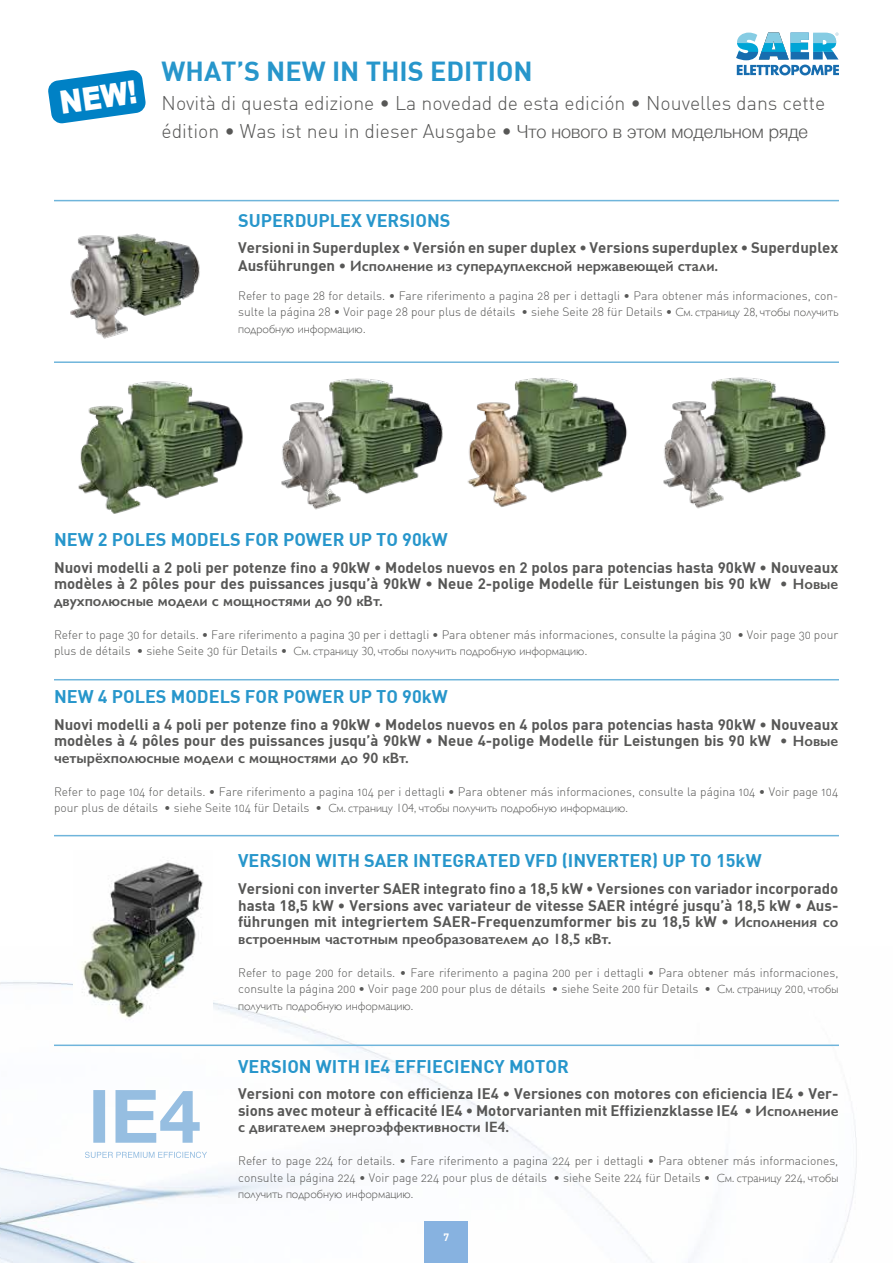
<style>
.page{position:relative;width:893px;height:1263px;background:#fff}
.page>*{position:absolute;margin:0;border:0;box-sizing:border-box;transform-origin:0 0}
.t1{font:900 32.1px "Arial";color:#fff;scale:.84 1}
.t2{font:27px "DIN Bold";color:#2796cb}
.t3{font:19.5px/28.5px "DIN Light Alternate";color:#575756}
.t4{font:18px "DIN Bold";color:#2796cb}
.t5{font:15px/16.5px "DIN Bold";color:#575756}
.t6{font:600 15px "Gill Sans";color:#575756}
.t7{font:12px/16.5px "DIN Light Alternate";color:#575756}
.t8{font:300 12px "Gill Sans";color:#575756}
.t9{font:10.5px "DIN Bold";color:#fff}
.s1{font-family:"Helvetica";font-weight:300;font-size:18px}
.s2{font-family:"DIN Bold";font-weight:400}
.s3{font-family:"Gill Sans";font-weight:300}
.s4{font-family:"DIN Light Alternate";font-weight:400}
.s5{font-family:"Gill Sans";font-weight:600}
</style>
<div class="page">
<img style="left:0;top:982px;width:857px;height:281px">
<svg style="left:736px;top:33px;width:103px;height:42px"></svg>
<div style="left:425px;top:1221px;width:43px;height:42px;background:#87b2e0"></div>
<hr style="left:54px;top:361px;width:785px;height:2px;background:#6fb5db">
<hr style="left:54px;top:200px;width:785px;height:1px;background:#6fb5db">
<hr style="left:54px;top:679px;width:785px;height:1px;background:#6fb5db">
<hr style="left:54px;top:835px;width:785px;height:1px;background:#6fb5db">
<hr style="left:54px;top:1044px;width:785px;height:2px;background:#6fb5db">
<svg style="left:48px;top:70px;width:97px;height:53px"></svg>
<img style="left:70px;top:233px;width:130px;height:106px">
<img style="left:281px;top:378px;width:162px;height:132px">
<img style="left:467px;top:377px;width:160px;height:131px">
<img style="left:663px;top:377px;width:163px;height:132px">
<img style="left:78px;top:381px;width:165px;height:133px">
<svg style="left:85px;top:1152px;width:122px;height:6px"></svg>
<svg style="left:93px;top:1090px;width:107px;height:53px"></svg>
<img style="left:74px;top:860px;width:139px;height:165px">
<h1 class="t1" style="left:57px;top:79px;width:94px;rotate:-8deg">NEW!</h1>
<h2 class="t2" style="left:162px;top:54px;width:373px">WHAT’S NEW IN THIS EDITION</h2>
<h3 class="t3" style="left:162px;top:88px;width:665px">Novità di questa edizione • La novedad de esta edición • Nouvelles dans cette édition • Was ist neu in dieser Ausgabe • <span class="s1">Что нового в этом модельном ряде</span></h3>
<h3 class="t4" style="left:238px;top:208px;width:214px">SUPERDUPLEX VERSIONS</h3>
<p class="t5" style="left:238px;top:239px;width:602px">Versioni in Superduplex • Versión en super duplex • Versions superduplex • Superduplex</p>
<p class="t6" style="left:238px;top:257px;width:482px"><span class="s2">Ausführungen •</span> Исполнение из супердуплексной нержавеющей стали.</p>
<p class="t7" style="left:238px;top:287px;width:602px">Refer to page 28 for details. • Fare riferimento a pagina 28 per i dettagli • Para obtener más informaciones, con&shy;sulte la página 28 • Voir page 28 pour plus de détails • siehe Seite 28 für Details • <span class="s3">См. страницу 28, чтобы получить</span></p>
<p class="t8" style="left:238px;top:319px;width:129px">подробную информацию<span class="s4">.</span></p>
<h3 class="t4" style="left:54px;top:527px;width:395px">NEW 2 POLES MODELS FOR POWER UP TO 90kW</h3>
<p class="t5" style="left:54px;top:558px;width:786px">Nuovi modelli a 2 poli per potenze fino a 90kW • Modelos nuevos en 2 polos para potencias hasta 90kW • Nouveaux modèles à 2 pôles pour des puissances jusqu’à 90kW • Neue 2-polige Modelle für Leistungen bis 90 kW • <span class="s5">Новые</span></p>
<p class="t6" style="left:54px;top:591px;width:330px">двухполюсные модели с мощностями до 90 кВт.</p>
<p class="t7" style="left:54px;top:626px;width:786px">Refer to page 30 for details. • Fare riferimento a pagina 30 per i dettagli • Para obtener más informaciones, consulte la página 30 • Voir page 30 pour</p>
<p class="t8" style="left:54px;top:642px;width:535px"><span class="s4">plus de détails • siehe Seite 30 für Details •</span> См. страницу 30, чтобы получить подробную информацию<span class="s4">.</span></p>
<h3 class="t4" style="left:54px;top:685px;width:395px">NEW 4 POLES MODELS FOR POWER UP TO 90kW</h3>
<p class="t5" style="left:54px;top:715px;width:786px">Nuovi modelli a 4 poli per potenze fino a 90kW • Modelos nuevos en 4 polos para potencias hasta 90kW • Nouveaux modèles à 4 pôles pour des puissances jusqu’à 90kW • Neue 4-polige Modelle für Leistungen bis 90 kW • <span class="s5">Новые</span></p>
<p class="t6" style="left:54px;top:748px;width:356px">четырёхполюсные модели с мощностями до 90 кВт.</p>
<p class="t7" style="left:54px;top:783px;width:786px">Refer to page 104 for details. • Fare riferimento a pagina 104 per i dettagli • Para obtener más informaciones, consulte la página 104 • Voir page 104</p>
<p class="t8" style="left:54px;top:799px;width:576px"><span class="s4">pour plus de détails • siehe Seite 104 für Details •</span> См. страницу 104, чтобы получить подробную информацию<span class="s4">.</span></p>
<h3 class="t4" style="left:238px;top:849px;width:525px">VERSION WITH SAER INTEGRATED VFD (INVERTER) UP TO 15kW</h3>
<p class="t5" style="left:238px;top:880px;width:602px;text-align:justify">Versioni con inverter SAER integrato fino a 18,5 kW • Versiones con variador incorporado hasta 18,5 kW • Versions avec variateur de vitesse SAER intégré jusqu’à 18,5 kW • Aus&shy;führungen mit integriertem SAER-Frequenzumformer bis zu 18,5 kW • <span class="s5">Исполнения со</span></p>
<p class="t6" style="left:238px;top:929px;width:375px">встроенным частотным преобразователем до 18,5 кВт.</p>
<p class="t7" style="left:238px;top:964px;width:602px">Refer to page 200 for details. • Fare riferimento a pagina 200 per i dettagli • Para obtener más informaciones, consulte la página 200 • Voir page 200 pour plus de détails • siehe Seite 200 für Details • <span class="s3">См. страницу</span> 200<span class="s3">, чтобы</span></p>
<p class="t8" style="left:238px;top:996px;width:177px">получить подробную информацию<span class="s4">.</span></p>
<h3 class="t4" style="left:238px;top:1054px;width:332px">VERSION WITH IE4 EFFIECIENCY MOTOR</h3>
<p class="t5" style="left:238px;top:1085px;width:602px">Versioni con motore con efficienza IE4 • Versiones con motores con eficiencia IE4 • Ver&shy;sions avec moteur à efficacité IE4 • Motorvarianten mit Effizienzklasse IE4 • <span class="s5">Исполнение</span></p>
<p class="t6" style="left:238px;top:1118px;width:273px">с двигателем энергоэффективности IE4.</p>
<p class="t7" style="left:238px;top:1153px;width:602px">Refer to page 224 for details. • Fare riferimento a pagina 224 per i dettagli • Para obtener más informaciones, consulte la página 224 • Voir page 224 pour plus de détails • siehe Seite 224 für Details • <span class="s3">См. страницу</span> 224<span class="s3">, чтобы</span></p>
<p class="t8" style="left:238px;top:1185px;width:177px">получить подробную информацию<span class="s4">.</span></p>
<p class="t9" style="left:444px;top:1230px;width:7px">7</p>
</div>
